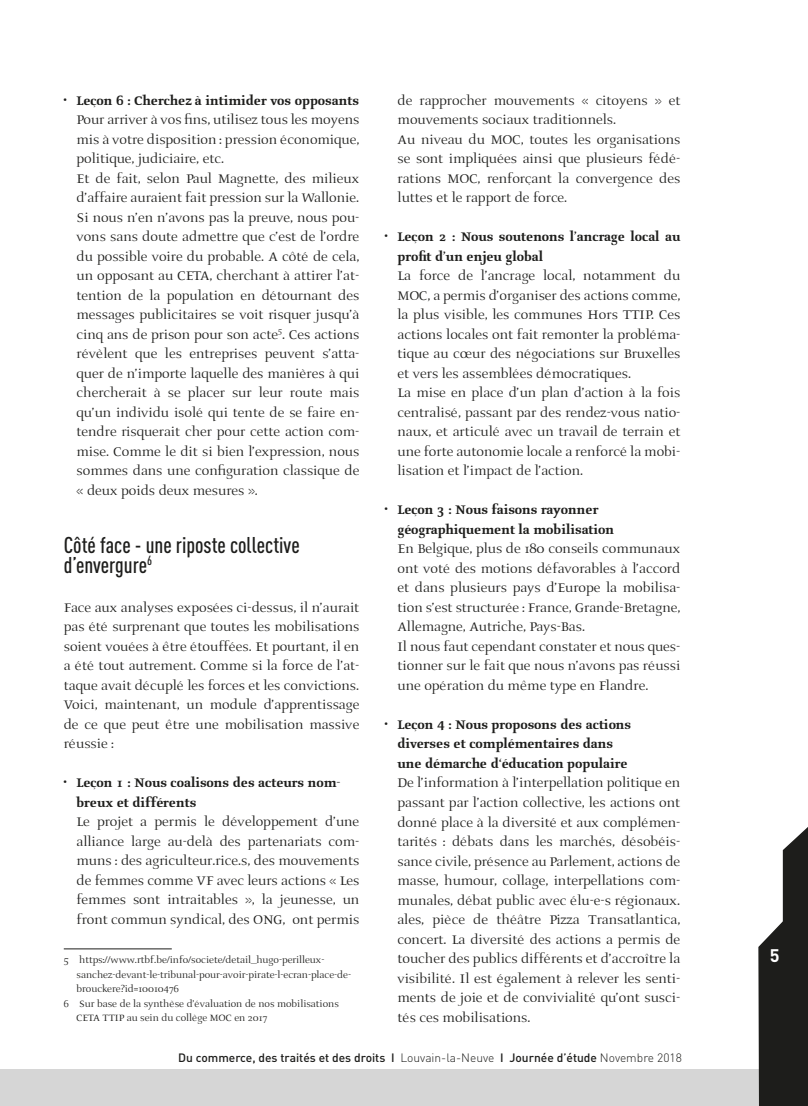
<style>
.page{position:relative;width:808px;height:1106px;background:#fff}
.page>*{position:absolute;margin:0;border:0;box-sizing:border-box;transform-origin:0 0}
.t1{font:500 22.5px/19.5px "DIN Cond";color:#1d1d1b}
.t2{font:700 18px "DIN";color:#fff}
.t3{font:16.5px/19.5px "AI Prospera II";color:#1d1d1b}
.t4{font:700 16.5px/19.5px "AI Prospera II";color:#1d1d1b}
.t5{font:12px "AI Prospera II";color:#1d1d1b}
.t6{font:500 12px "DIN";color:#1d1d1b}
.s1{font-weight:300}
</style>
<div class="page">
<div style="left:0;top:1069px;width:808px;height:37px;background:#d6d6d6"></div>
<svg style="left:758px;top:827px;width:50px;height:279px"></svg>
<hr style="left:64px;top:948px;width:108px;height:1px;background:#1d1d1b">
<p class="t4" style="left:64px;top:91px;width:297px">• Leçon 6 : Cherchez à intimider vos opposants</p>
<p class="t3" style="left:77px;top:111px;width:284px">Pour arriver à vos fins, utilisez tous les moyens mis à votre disposition : pression économique, politique, judiciaire, etc.<br>Et de fait, selon Paul Magnette, des milieux d’affaire auraient fait pression sur la Wallonie.<br>Si nous n’en n’avons pas la preuve, nous pou&shy;vons sans doute admettre que c’est de l’ordre du possible voire du probable. A côté de cela, un opposant au CETA, cherchant à attirer l’at&shy;tention de la population en détournant des messages publicitaires se voit risquer jusqu’à cinq ans de prison pour son acte<sup>5</sup>. Ces actions révèlent que les entreprises peuvent s’atta&shy;quer de n’importe laquelle des manières à qui chercherait à se placer sur leur route mais qu’un individu isolé qui tente de se faire en&shy;tendre risquerait cher pour cette action com&shy;mise. Comme le dit si bien l’expression, nous sommes dans une configuration classique de « deux poids deux mesures ».</p>
<h1 class="t1" style="left:64px;top:535px;width:237px">Côté face - une riposte collective d’envergure<sup>6</sup></h1>
<p class="t3" style="left:64px;top:598px;width:297px;text-align:justify">Face aux analyses exposées ci-dessus, il n’aurait pas été surprenant que toutes les mobilisations soient vouées à être étouffées. Et pourtant, il en a été tout autrement. Comme si la force de l’at&shy;taque avait décuplé les forces et les convictions.<br>Voici, maintenant, un module d’apprentissage de ce que peut être une mobilisation massive réussie :</p>
<p class="t4" style="left:77px;top:774px;width:266px;text-indent:-13px">• Leçon 1 : Nous coalisons des acteurs nom&shy;breux et différents</p>
<p class="t3" style="left:76px;top:813px;width:284px;text-align:justify">Le projet a permis le développement d’une alliance large au-delà des partenariats com&shy;muns : des agriculteur.rice.s, des mouvements de femmes comme VF avec leurs actions « Les femmes sont intraitables », la jeunesse, un front commun syndical, des ONG, ont permis</p>
<p class="t5" style="left:64px;top:955px;width:262px">5 https://www.rtbf.be/info/societe/detail_hugo-perilleux-</p>
<p class="t5" style="left:77px;top:969px;width:276px">sanchez-devant-le-tribunal-pour-avoir-pirate-l-ecran-place-de-</p>
<p class="t5" style="left:77px;top:983px;width:104px">brouckere?id=10010476</p>
<p class="t5" style="left:64px;top:998px;width:277px">6 Sur base de la synthèse d’évaluation de nos mobilisations</p>
<p class="t5" style="left:77px;top:1012px;width:192px">CETA TTIP au sein du collège MOC en 2017</p>
<p class="t3" style="left:398px;top:91px;width:284px">de rapprocher mouvements « citoyens » et mouvements sociaux traditionnels.<br>Au niveau du MOC, toutes les organisations se sont impliquées ainsi que plusieurs fédé&shy;rations MOC, renforçant la convergence des luttes et le rapport de force.</p>
<p class="t4" style="left:398px;top:228px;width:284px;text-indent:-13px">• Leçon 2 : Nous soutenons l’ancrage local au profit d’un enjeu global</p>
<p class="t3" style="left:398px;top:267px;width:284px">La force de l’ancrage local, notamment du MOC, a permis d’organiser des actions comme, la plus visible, les communes Hors TTIP. Ces actions locales ont fait remonter la probléma&shy;tique au cœur des négociations sur Bruxelles et vers les assemblées démocratiques.<br>La mise en place d’un plan d’action à la fois centralisé, passant par des rendez-vous natio&shy;naux, et articulé avec un travail de terrain et une forte autonomie locale a renforcé la mobi&shy;lisation et l’impact de l’action.</p>
<p class="t4" style="left:397px;top:501px;width:218px;text-indent:-13px">• Leçon 3 : Nous faisons rayonner géographiquement la mobilisation</p>
<p class="t3" style="left:397px;top:540px;width:284px">En Belgique, plus de 180 conseils communaux ont voté des motions défavorables à l’accord et dans plusieurs pays d’Europe la mobilisa&shy;tion s’est structurée : France, Grande-Bretagne, Allemagne, Autriche, Pays-Bas.<br>Il nous faut cependant constater et nous ques&shy;tionner sur le fait que nous n’avons pas réussi une opération du même type en Flandre.</p>
<p class="t4" style="left:385px;top:715px;width:248px;text-align:center">• Leçon 4 : Nous proposons des actions diverses et complémentaires dans<br>une démarche d‘éducation populaire</p>
<p class="t3" style="left:397px;top:774px;width:284px;text-align:justify">De l’information à l’interpellation politique en passant par l’action collective, les actions ont donné place à la diversité et aux complémen&shy;tarités : débats dans les marchés, désobéis&shy;sance civile, présence au Parlement, actions de masse, humour, collage, interpellations com&shy;munales, débat public avec élu-e-s régionaux. ales, pièce de théâtre Pizza Transatlantica, concert. La diversité des actions a permis de toucher des publics différents et d’accroître la visibilité. Il est également à relever les senti&shy;ments de joie et de convivialité qu’ont susci&shy;tés ces mobilisations.</p>
<p class="t6" style="left:178px;top:1049px;width:505px">Du commerce, des traités et des droits I <span class="s1">Louvain-la-Neuve</span> I Journée d’étude <span class="s1">Novembre 2018</span></p>
<p class="t2" style="left:770px;top:943px;width:11px">5</p>
</div>
